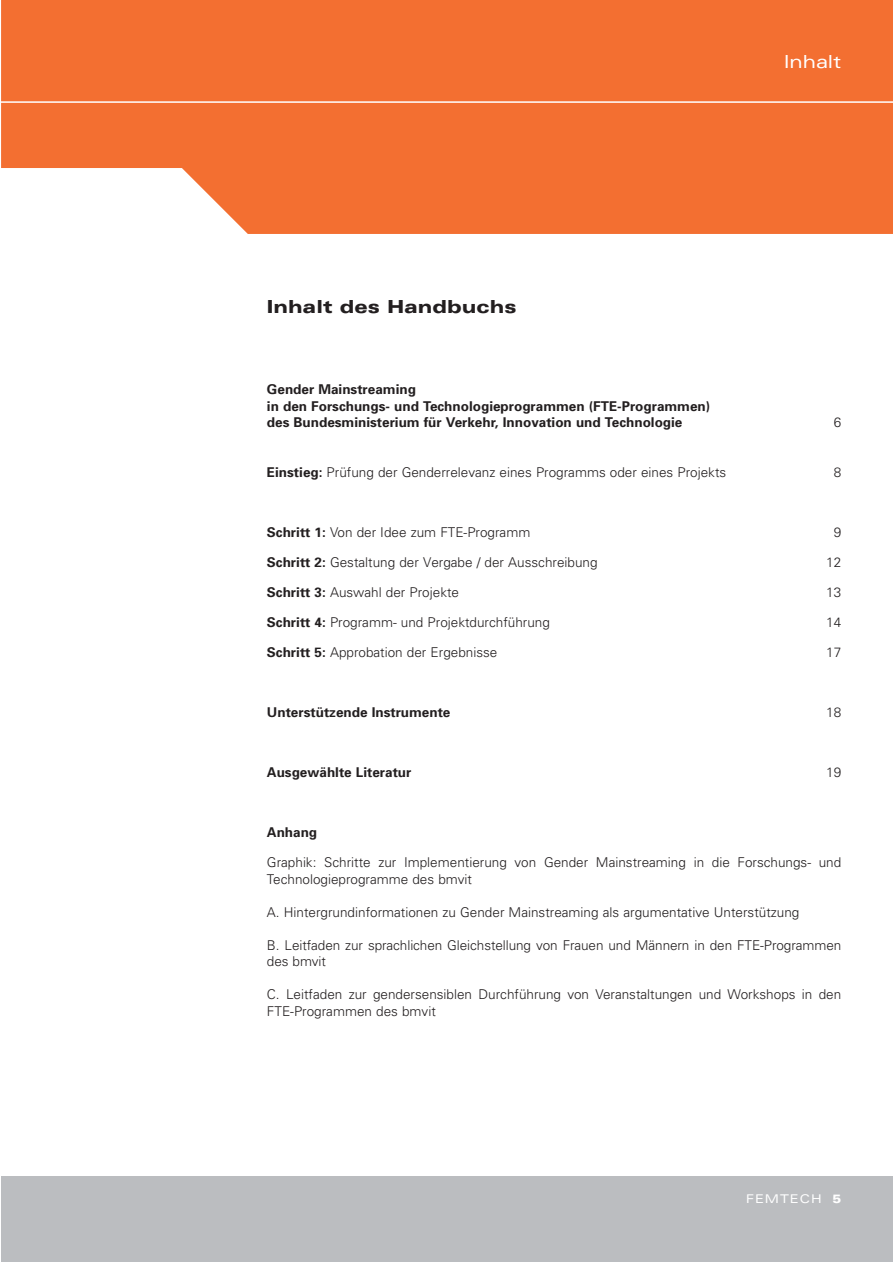
<style>
.page{position:relative;width:893px;height:1262px;background:#fff}
.page>*{position:absolute;margin:0;border:0;box-sizing:border-box;transform-origin:0 0}
.t1{font:900 expanded 18px "Univers";color:#231f20}
.t2{font:expanded 18px "Univers";color:#fff}
.t3{font:300 13.5px/16.5px "Univers";color:#231f20}
.t4{font:700 13.5px/16.5px "Univers";color:#231f20}
.t5{font:expanded 12px "Univers";letter-spacing:.075em;color:#fff}
.s1{font-weight:700}
.s2{font-weight:900}
</style>
<div class="page">
<svg style="left:1px;top:0;width:891px;height:234px;background:#f37940"></svg>
<svg style="left:1px;top:101px;width:891px;height:22px;background:#f3783f"></svg>
<div style="left:1px;top:1176px;width:891px;height:85px;background:#bbbdc0"></div>
<h1 class="t2" style="left:784px;top:55px;width:59px">Inhalt</h1>
<h1 class="t1" style="left:267px;top:300px;width:251px">Inhalt des Handbuchs</h1>
<p class="t4" style="left:267px;top:382px;width:445px">Gender Mainstreaming<br>in den Forschungs- und Technologieprogrammen (FTE-Programmen) des Bundesministerium für Verkehr, Innovation und Technologie</p>
<p class="t3" style="left:833px;top:415px;width:9px">6</p>
<p class="t3" style="left:267px;top:465px;width:461px"><span class="s1">Einstieg:</span> Prüfung der Genderrelevanz eines Programms oder eines Projekts</p>
<p class="t3" style="left:833px;top:465px;width:9px">8</p>
<p class="t3" style="left:267px;top:525px;width:265px"><span class="s1">Schritt 1:</span> Von der Idee zum FTE-Programm</p>
<p class="t3" style="left:833px;top:525px;width:9px">9</p>
<p class="t3" style="left:267px;top:555px;width:332px"><span class="s1">Schritt 2:</span> Gestaltung der Vergabe / der Ausschreibung</p>
<p class="t3" style="left:826px;top:555px;width:17px">12</p>
<p class="t3" style="left:267px;top:585px;width:194px"><span class="s1">Schritt 3:</span> Auswahl der Projekte</p>
<p class="t3" style="left:826px;top:585px;width:17px">13</p>
<p class="t3" style="left:267px;top:615px;width:284px"><span class="s1">Schritt 4:</span> Programm- und Projektdurchführung</p>
<p class="t3" style="left:826px;top:615px;width:17px">14</p>
<p class="t3" style="left:267px;top:645px;width:232px"><span class="s1">Schritt 5:</span> Approbation der Ergebnisse</p>
<p class="t3" style="left:826px;top:645px;width:17px">17</p>
<p class="t4" style="left:267px;top:705px;width:185px">Unterstützende Instrumente</p>
<p class="t3" style="left:826px;top:705px;width:17px">18</p>
<p class="t4" style="left:267px;top:765px;width:146px">Ausgewählte Literatur</p>
<p class="t3" style="left:826px;top:765px;width:17px">19</p>
<p class="t4" style="left:267px;top:825px;width:52px">Anhang</p>
<p class="t3" style="left:267px;top:855px;width:576px">Graphik: Schritte zur Implementierung von Gender Mainstreaming in die Forschungs- und<br>Technologieprogramme des bmvit</p>
<p class="t3" style="left:267px;top:904px;width:534px">A. Hintergrundinformationen zu Gender Mainstreaming als argumentative Unterstützung</p>
<p class="t3" style="left:267px;top:937px;width:575px">B. Leitfaden zur sprachlichen Gleichstellung von Frauen und Männern in den FTE-Programmen des bmvit</p>
<p class="t3" style="left:267px;top:987px;width:576px">C. Leitfaden zur gendersensiblen Durchführung von Veranstaltungen und Workshops in den<br>FTE-Programmen des bmvit</p>
<p class="t5" style="left:746px;top:1194px;width:97px">FEMTECH <span class="s2">5</span></p>
</div>
